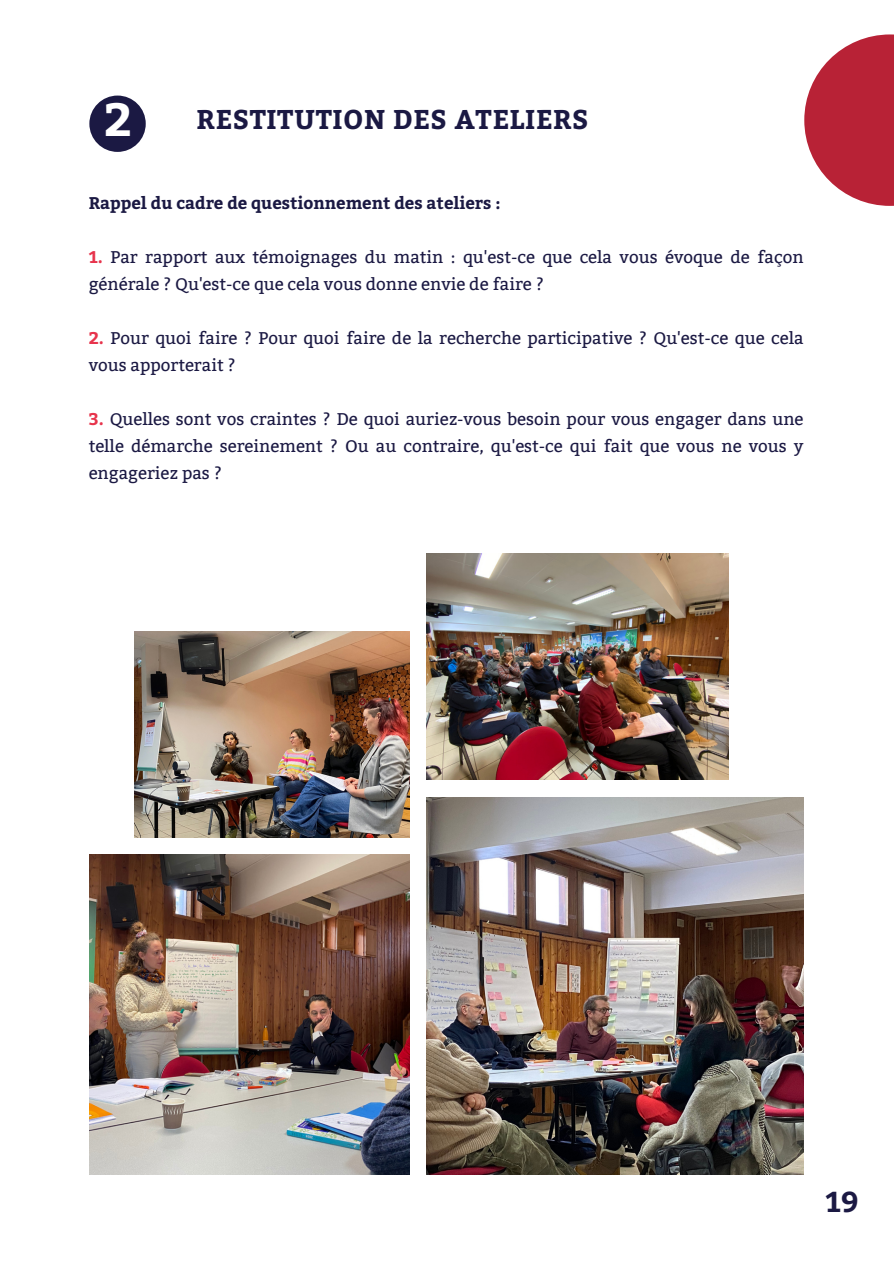
<style>
.page{position:relative;width:894px;height:1264px;background:#fff}
.page>*{position:absolute;margin:0;border:0;box-sizing:border-box;transform-origin:0 0}
.t1{font:700 46.35px "Bitter";color:#fff}
.t2{font:700 28.65px "Bitter";color:#1b1943}
.t3{font:700 27px "Bitter";letter-spacing:.02em;color:#1b1943}
.t4{font:16.95px/27px "Bitter";color:#1b1943}
.t5{font:700 16.95px "Bitter";color:#1b1943}
.s1{font-weight:700;color:#e7344c}
</style>
<div class="page">
<div style="left:89px;top:96px;width:57px;height:56px;background:#1b1943;border-radius:50%"></div>
<svg style="left:804px;top:34px;width:89px;height:172px;fill:#b82236"></svg>
<img style="left:89px;top:854px;width:320px;height:320px">
<img style="left:426px;top:797px;width:377px;height:377px">
<img style="left:426px;top:553px;width:302px;height:227px">
<img style="left:135px;top:631px;width:274px;height:206px">
<h1 class="t1" style="left:104px;top:85px;width:30px">2</h1>
<h3 class="t3" style="left:196px;top:99px;width:393px">RESTITUTION DES ATELIERS</h3>
<p class="t5" style="left:89px;top:190px;width:413px">Rappel du cadre de questionnement des ateliers :</p>
<p class="t4" style="left:89px;top:244px;width:716px"><span class="s1">1.</span> Par rapport aux témoignages du matin : qu'est-ce que cela vous évoque de façon générale ? Qu'est-ce que cela vous donne envie de faire ?</p>
<p class="t4" style="left:89px;top:325px;width:716px"><span class="s1">2.</span> Pour quoi faire ? Pour quoi faire de la recherche participative ? Qu'est-ce que cela vous apporterait ?</p>
<p class="t4" style="left:89px;top:406px;width:716px;text-align:justify"><span class="s1">3.</span> Quelles sont vos craintes ? De quoi auriez-vous besoin pour vous engager dans une telle démarche sereinement ? Ou au contraire, qu'est-ce qui fait que vous ne vous y engageriez pas ?</p>
<h2 class="t2" style="left:825px;top:1181px;width:35px">19</h2>
</div>
